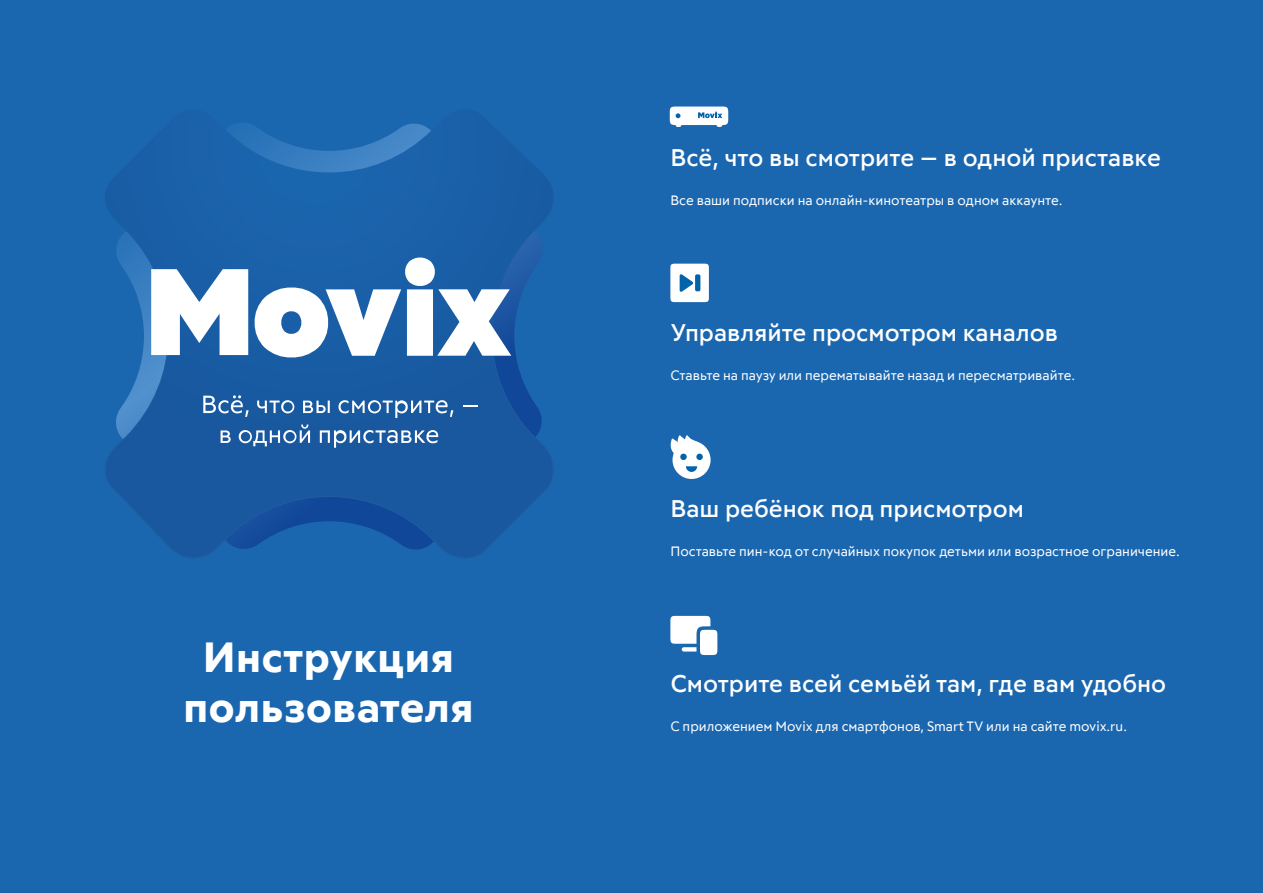
<style>
.page{position:relative;width:1263px;height:893px;background:#1a67b0}
.page>*{position:absolute;margin:0;border:0;box-sizing:border-box;transform-origin:0 0}
.t1{font:800 42px/49.5px "RF Tone";color:#fff;text-align:center}
.t2{font:600 24px "RF Tone";color:#fff}
.t3{font:13.5px "RF Tone";color:#fff}
</style>
<div class="page">
<div style="left:670px;top:107px;width:58px;height:18px;background:#fff;border-radius:6px"></div>
<div style="left:676px;top:119px;width:5px;height:8px;background:#fff;border-radius:3px"></div>
<div style="left:716px;top:119px;width:6px;height:8px;background:#fff;border-radius:3px"></div>
<svg style="left:698px;top:112px;width:24px;height:6px"></svg>
<svg style="left:676px;top:113px;width:4px;height:5px"></svg>
<svg style="left:105px;top:123px;width:448px;height:435px"></svg>
<svg style="left:254px;top:256px;width:257px;height:102px"></svg>
<svg style="left:151px;top:269px;width:97px;height:86px"></svg>
<svg style="left:257px;top:400px;width:37px;height:13px"></svg>
<svg style="left:303px;top:401px;width:27px;height:12px"></svg>
<svg style="left:338px;top:400px;width:115px;height:18px"></svg>
<svg style="left:463px;top:405px;width:15px;height:2px"></svg>
<svg style="left:221px;top:430px;width:10px;height:13px"></svg>
<svg style="left:239px;top:425px;width:71px;height:21px"></svg>
<svg style="left:320px;top:430px;width:118px;height:18px;background:#5a87b9"></svg>
<svg style="left:203px;top:395px;width:46px;height:22px"></svg>
<div style="left:700px;top:630px;width:17px;height:25px;background:#fff;border-radius:5px"></div>
<svg style="left:670px;top:616px;width:40px;height:36px"></svg>
<div style="left:672px;top:441px;width:39px;height:38px;background:#fff;border-radius:50%"></div>
<svg style="left:670px;top:435px;width:29px;height:23px"></svg>
<div style="left:680px;top:454px;width:7px;height:6px;background:#0164ab;border-radius:50%"></div>
<div style="left:696px;top:454px;width:7px;height:6px;background:#0164ab;border-radius:50%"></div>
<svg style="left:686px;top:466px;width:11px;height:6px"></svg>
<div style="left:670px;top:264px;width:39px;height:38px;background:#fff;border-radius:5px"></div>
<div style="left:695px;top:274px;width:5px;height:17px;background:#0164ab;border-radius:2px"></div>
<svg style="left:680px;top:274px;width:13px;height:18px"></svg>
<h1 class="t1" style="left:183px;top:632px;width:292px">Инструкция пользователя</h1>
<h2 class="t2" style="left:670px;top:143px;width:492px">Всё, что вы смотрите — в одной приставке</h2>
<p class="t3" style="left:670px;top:192px;width:394px">Все ваши подписки на онлайн-кинотеатры в одном аккаунте.</p>
<h2 class="t2" style="left:670px;top:318px;width:389px">Управляйте просмотром каналов</h2>
<p class="t3" style="left:670px;top:367px;width:406px">Ставьте на паузу или перематывайте назад и пересматривайте.</p>
<h2 class="t2" style="left:670px;top:494px;width:355px">Ваш ребёнок под присмотром</h2>
<p class="t3" style="left:670px;top:543px;width:511px">Поставьте пин-код от случайных покупок детьми или возрастное ограничение.</p>
<h2 class="t2" style="left:670px;top:669px;width:497px">Смотрите всей семьёй там, где вам удобно</h2>
<p class="t3" style="left:670px;top:718px;width:458px">С приложением Movix для смартфонов, Smart TV или на сайте movix.ru.</p>
</div>
